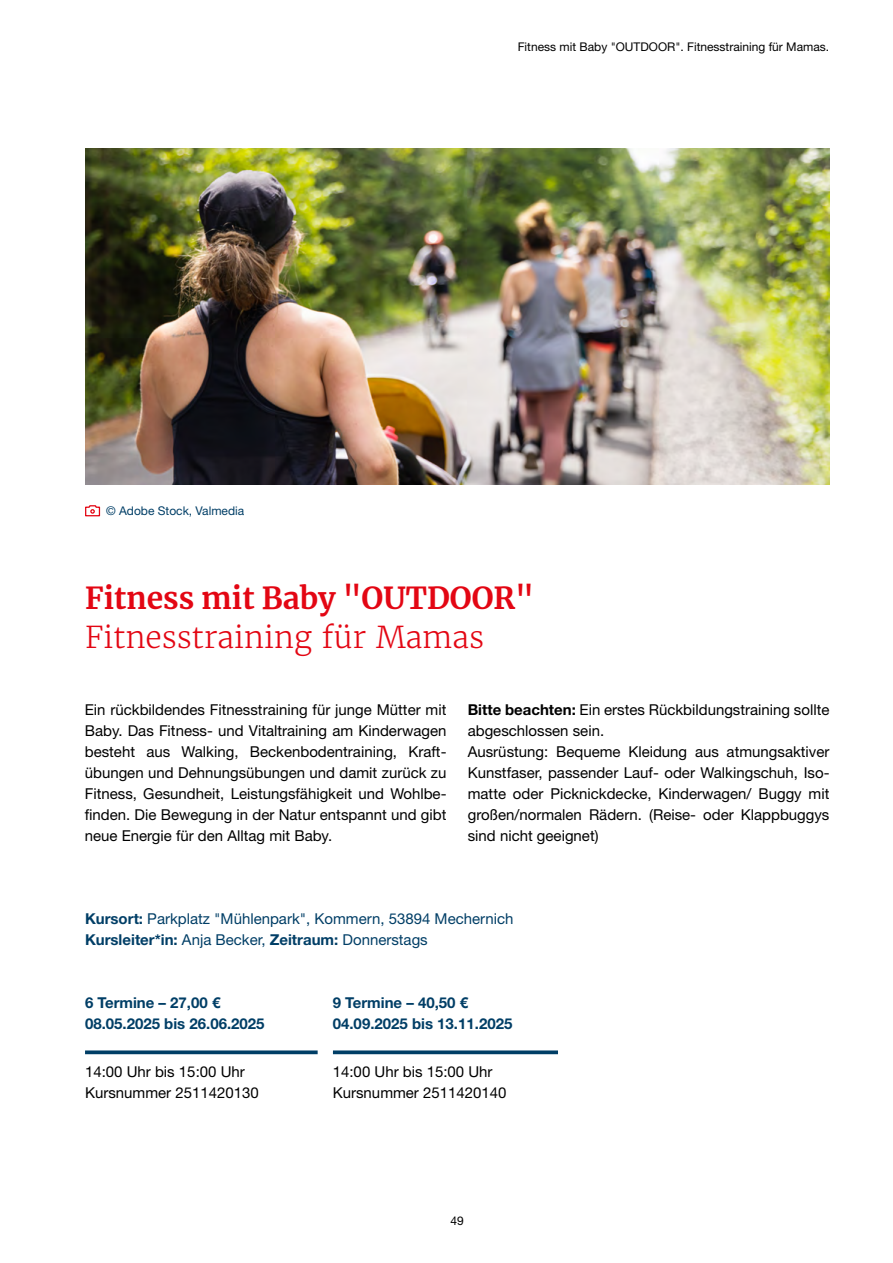
<style>
.page{position:relative;width:893px;height:1263px;background:#fff}
.page>*{position:absolute;margin:0;border:0;box-sizing:border-box;transform-origin:0 0}
.t1{font:700 30px "Merriweather";color:#e30613}
.t2{font:300 30px "Merriweather";color:#e30613}
.t3{font:15px/21px "Helvetica Neue LT Std";color:#000}
.t4{font:15px/21px "Helvetica Neue LT Std";color:#003e66}
.t5{font:700 15px/21px "Helvetica Neue LT Std";color:#003e66}
.t6{font:12px "Helvetica Neue LT Std";color:#000}
.t7{font:12px "Helvetica Neue LT Std";color:#003e66}
.s1{font-weight:700}
</style>
<div class="page">
<img style="left:85px;top:148px;width:744px;height:336px">
<svg style="left:85px;top:505px;width:16px;height:12px"></svg>
<svg style="left:85px;top:1050px;width:233px;height:4px"></svg>
<svg style="left:333px;top:1050px;width:225px;height:4px"></svg>
<p class="t7" style="left:106px;top:504px;width:140px">© Adobe Stock, Valmedia</p>
<p class="t6" style="left:518px;top:40px;width:313px">Fitness mit Baby "OUTDOOR". Fitnesstraining für Mamas.</p>
<h1 class="t1" style="left:85px;top:578px;width:451px">Fitness mit Baby "OUTDOOR"</h1>
<h1 class="t2" style="left:85px;top:619px;width:401px">Fitnesstraining für Mamas</h1>
<p class="t3" style="left:85px;top:698px;width:363px;text-align:justify">Ein rückbildendes Fitnesstraining für junge Mütter mit Baby. Das Fitness- und Vitaltraining am Kinderwagen besteht aus Walking, Beckenbodentraining, Kraft&shy;übungen und Dehnungsübungen und damit zurück zu Fitness, Gesundheit, Leistungsfähigkeit und Wohlbe&shy;finden. Die Bewegung in der Natur entspannt und gibt neue Energie für den Alltag mit Baby.</p>
<p class="t3" style="left:468px;top:698px;width:363px"><span class="s1">Bitte beachten:</span> Ein erstes Rückbildungstraining sollte abgeschlossen sein.<br>Ausrüstung: Bequeme Kleidung aus atmungsaktiver Kunstfaser, passender Lauf- oder Walkingschuh, Iso&shy;matte oder Picknickdecke, Kinderwagen/ Buggy mit großen/normalen Rädern. (Reise- oder Klappbuggys sind nicht geeignet)</p>
<p class="t4" style="left:85px;top:908px;width:430px"><span class="s1">Kursort:</span> Parkplatz "Mühlenpark", Kommern, 53894 Mechernich<br><span class="s1">Kursleiter*in:</span> Anja Becker, <span class="s1">Zeitraum:</span> Donnerstags</p>
<p class="t5" style="left:85px;top:991px;width:181px">6 Termine – 27,00 €<br>08.05.2025 bis 26.06.2025</p>
<p class="t5" style="left:333px;top:991px;width:181px">9 Termine – 40,50 €<br>04.09.2025 bis 13.11.2025</p>
<p class="t3" style="left:85px;top:1061px;width:175px">14:00 Uhr bis 15:00 Uhr<br>Kursnummer 2511420130</p>
<p class="t3" style="left:333px;top:1061px;width:175px">14:00 Uhr bis 15:00 Uhr<br>Kursnummer 2511420140</p>
<p class="t6" style="left:450px;top:1213px;width:15px">49</p>
</div>
